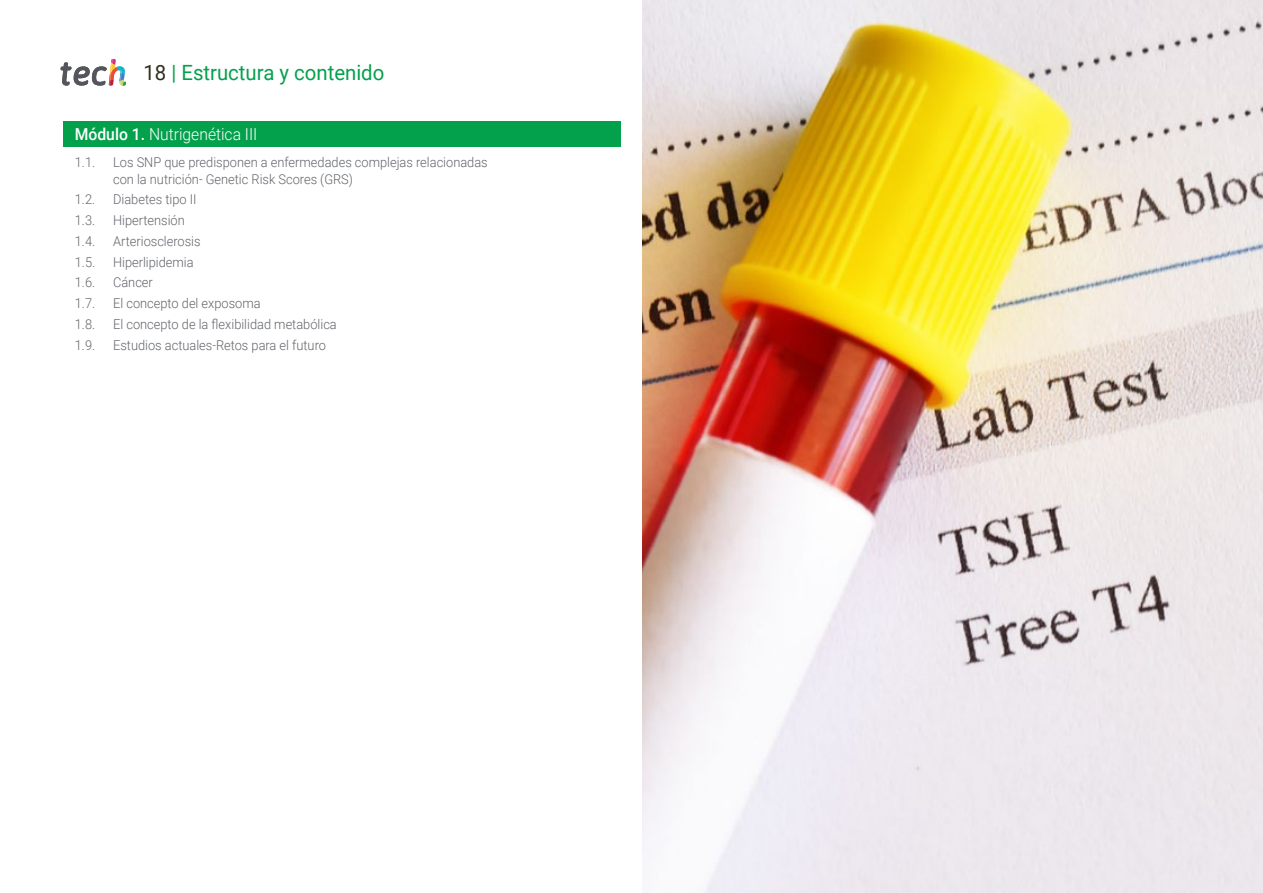
<style>
.page{position:relative;width:1263px;height:893px;background:#fff}
.page>*{position:absolute;margin:0;border:0;box-sizing:border-box;transform-origin:0 0}
.t1{font:21px "Roboto";color:#04a14d}
.t2{font:300 16.5px "Roboto";color:#fff;scale:.95 1}
.t3{font:300 13.5px/16.5px "Roboto";color:#61646a;scale:.95 1}
.s1{color:#312e20}
.s2{font-weight:500}
</style>
<div class="page">
<div style="left:64px;top:121px;width:557px;height:25px;background:#04a14d"></div>
<img style="left:642px;top:0;width:621px;height:893px">
<svg style="left:61px;top:59px;width:65px;height:27px"></svg>
<h1 class="t1" style="left:144px;top:57px;width:242px"><span class="s1">18</span> | Estructura y contenido</h1>
<p class="t2" style="left:75px;top:123px;width:194px"><span class="s2">Módulo 1.</span> Nutrigenética III</p>
<p class="t3" style="left:75px;top:154px;width:23px">1.1.</p>
<p class="t3" style="left:113px;top:154px;width:396px">Los SNP que predisponen a enfermedades complejas relacionadas con la nutrición- Genetic Risk Scores (GRS)</p>
<p class="t3" style="left:75px;top:191px;width:23px">1.2.</p>
<p class="t3" style="left:113px;top:191px;width:89px">Diabetes tipo II</p>
<p class="t3" style="left:75px;top:212px;width:23px">1.3.</p>
<p class="t3" style="left:113px;top:212px;width:77px">Hipertensión</p>
<p class="t3" style="left:75px;top:232px;width:23px">1.4.</p>
<p class="t3" style="left:113px;top:232px;width:94px">Arteriosclerosis</p>
<p class="t3" style="left:75px;top:253px;width:23px">1.5.</p>
<p class="t3" style="left:113px;top:253px;width:86px">Hiperlipidemia</p>
<p class="t3" style="left:75px;top:274px;width:23px">1.6.</p>
<p class="t3" style="left:113px;top:274px;width:43px">Cáncer</p>
<p class="t3" style="left:75px;top:295px;width:23px">1.7.</p>
<p class="t3" style="left:113px;top:295px;width:157px">El concepto del exposoma</p>
<p class="t3" style="left:75px;top:315px;width:23px">1.8.</p>
<p class="t3" style="left:113px;top:315px;width:237px">El concepto de la flexibilidad metabólica</p>
<p class="t3" style="left:75px;top:336px;width:23px">1.9.</p>
<p class="t3" style="left:113px;top:336px;width:226px">Estudios actuales-Retos para el futuro</p>
</div>
